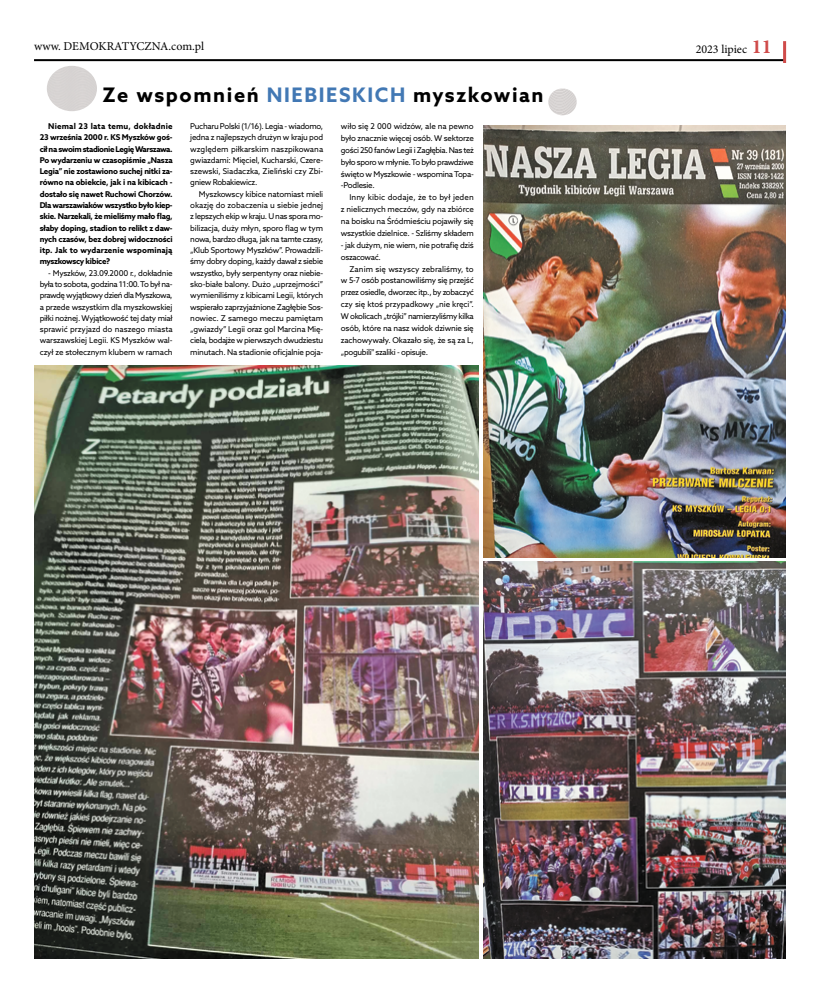
<style>
.page{position:relative;width:820px;height:993px;background:#fff}
.page>*{position:absolute;margin:0;border:0;box-sizing:border-box;transform-origin:0 0}
.t1{font:700 20px "Azo Sans";letter-spacing:.08em;color:#000}
.t2{font:12px "Minion Pro";color:#000}
.t3{font:8px/11.3px "Azo Sans";letter-spacing:-.03em;color:#000;text-align:justify}
.t4{font:700 8px/11.3px "Azo Sans";color:#000;text-align:justify}
.s1{font-weight:700;font-size:20px;color:#cf4b4a}
.s2{color:#4278b4}
</style>
<div class="page">
<hr style="left:34px;top:59px;width:751px;height:2px;background:#000">
<hr style="left:782px;top:41px;width:3px;height:22px;background:#cf4b4a">
<img style="left:548px;top:88px;width:28px;height:27px">
<img style="left:47px;top:66px;width:50px;height:45px">
<img style="left:483px;top:125px;width:302px;height:432px">
<img style="left:34px;top:365px;width:444px;height:593px">
<img style="left:483px;top:561px;width:302px;height:397px">
<h2 class="t2" style="left:34px;top:38px;width:171px">www. DEMOKRATYCZNA.com.pl</h2>
<h2 class="t2" style="left:695px;top:41px;width:78px">2023 lipiec <span class="s1">11</span></h2>
<h1 class="t1" style="left:103px;top:81px;width:442px">Ze wspomnień <span class="s2">NIEBIESKICH</span> myszkowian</h1>
<p class="t4" style="left:40px;top:120px;width:134px;text-indent:9px">Niemal 23 lata temu, dokładnie 23 września 2000 r. KS Myszków goś&shy;cił na swoim stadionie Legię Warszawa.<br>Po wydarzeniu w czasopiśmie „Nasza Legia” nie zostawiono suchej nitki za&shy;równo na obiekcie, jak i na kibicach - dostało się nawet Ruchowi Chorzów.<br>Dla warszawiaków wszystko było kiep&shy;skie. Narzekali, że mieliśmy mało flag, słaby doping, stadion to relikt z daw&shy;nych czasów, bez dobrej widoczności itp. Jak to wydarzenie wspominają myszkowscy kibice?</p>
<p class="t3" style="left:40px;top:267px;width:134px;text-indent:9px">- Myszków, 23.09.2000 r., dokładnie była to sobota, godzina 11:00. To był na&shy;prawdę wyjątkowy dzień dla Myszkowa, a przede wszystkim dla myszkowskiej piłki nożnej. Wyjątkowość tej daty miał sprawić przyjazd do naszego miasta warszawskiej Legii. KS Myszków wal&shy;czył ze stołecznym klubem w ramach</p>
<p class="t3" style="left:190px;top:120px;width:134px">Pucharu Polski (1/16). Legia - wiadomo, jedna z najlepszych drużyn w kraju pod względem piłkarskim naszpikowana gwiazdami: Mięciel, Kucharski, Czere&shy;szewski, Siadaczka, Zieliński czy Zbi&shy;gniew Robakiewicz.</p>
<p class="t3" style="left:190px;top:188px;width:134px;text-indent:9px">Myszkowscy kibice natomiast mieli okazję do zobaczenia u siebie jednej z lepszych ekip w kraju. U nas spora mo&shy;bilizacja, duży młyn, sporo flag w tym nowa, bardzo długa, jak na tamte czasy, „Klub Sportowy Myszków”. Prowadzili&shy;śmy dobry doping, każdy dawał z siebie wszystko, były serpentyny oraz niebie&shy;sko-białe balony. Dużo „uprzejmości” wymieniliśmy z kibicami Legii, których wspierało zaprzyjaźnione Zagłębie Sos&shy;nowiec. Z samego meczu pamiętam „gwiazdy” Legii oraz gol Marcina Mię&shy;ciela, bodajże w pierwszych dwudziestu minutach. Na stadionie oficjalnie poja-</p>
<p class="t3" style="left:341px;top:120px;width:134px;line-height:11.9px">wiło się 2 000 widzów, ale na pewno było znacznie więcej osób. W sektorze gości 250 fanów Legii i Zagłębia. Nas też było sporo w młynie. To było prawdziwe święto w Myszkowie - wspomina Topa--Podlesie.</p>
<p class="t3" style="left:341px;top:191px;width:134px;line-height:11.9px;text-indent:9px">Inny kibic dodaje, że to był jeden z nielicznych meczów, gdy na zbiórce na boisku na Śródmieściu pojawiły się wszystkie dzielnice. - Szliśmy składem</p>
<p class="t3" style="left:341px;top:239px;width:134px;line-height:11.9px">- jak dużym, nie wiem, nie potrafię dziś oszacować.</p>
<p class="t3" style="left:341px;top:262px;width:134px;line-height:11.9px;text-indent:9px">Zanim się wszyscy zebraliśmy, to w 5-7 osób postanowiliśmy się przejść przez osiedle, dworzec itp., by zobaczyć czy się ktoś przypadkowy „nie kręci”.<br>W okolicach „trójki” namierzyliśmy kilka osób, które na nasz widok dziwnie się zachowywały. Okazało się, że są za L, „pogubili" szaliki - opisuje.</p>
</div>
